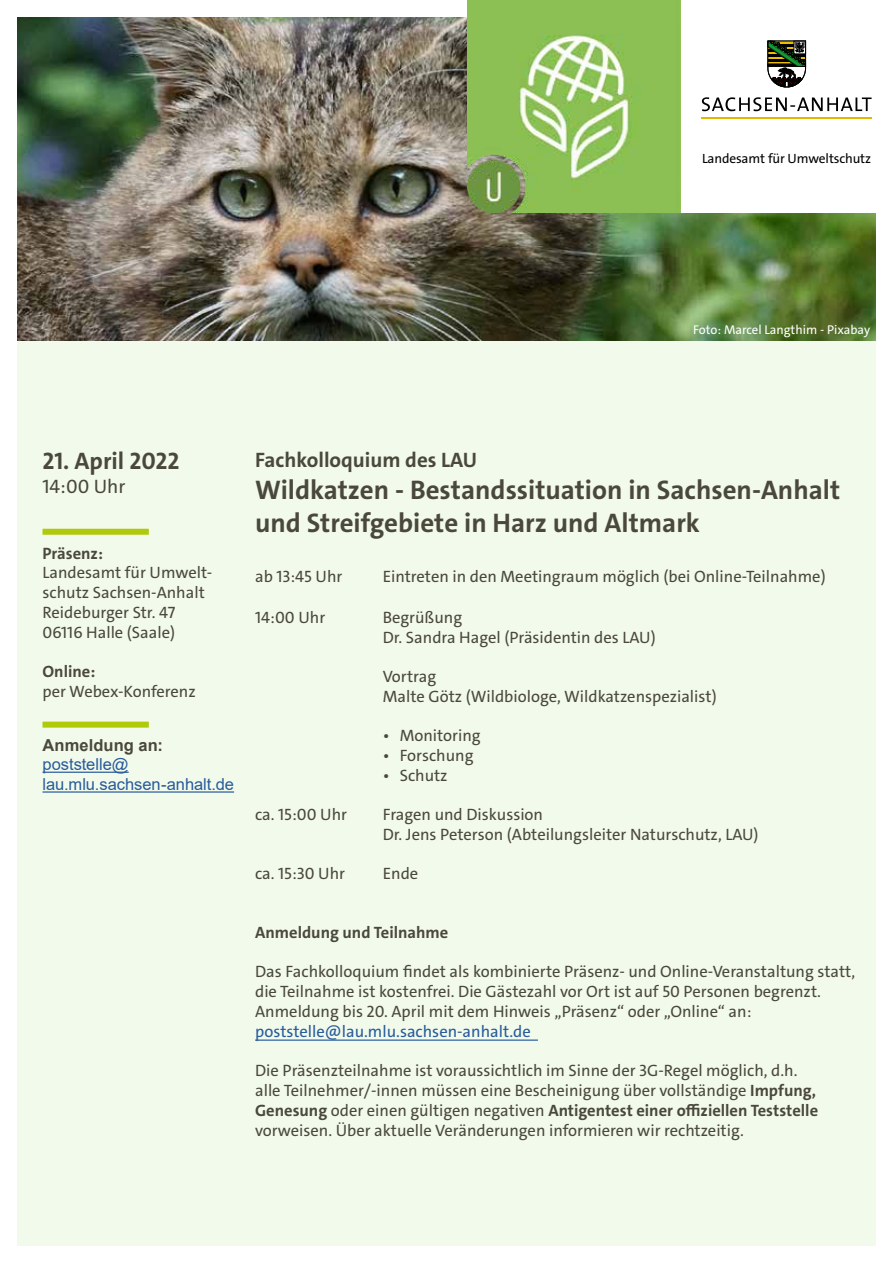
<style>
.page{position:relative;width:893px;height:1263px;background:#fff}
.page>*{position:absolute;margin:0;border:0;box-sizing:border-box;transform-origin:0 0}
.Überschrift_1{font:700 27px/32.4px "The Sans C4 s";color:#49483b}
.Datum{font:700 24px "The Sans C4 s";color:#49483b}
.Überschrift_1-2{font:700 21px "The Sans C4 s";color:#49483b}
.Uhrzeit{font:19.5px "The Sans C4 s";color:#49483b}
.Fließtext{font:16.5px/19.8px "The Sans C4 s";color:#49483b}
.Überschrift_2___Rubr{font:16.5px/19.8px "Arial";letter-spacing:-.005em;color:#275b9b}
.Fließtext-2{font:700 16.5px "The Sans C4 s";color:#49483b}
.Überschrift_2___Rubr-2{font:700 16.5px "Arial";letter-spacing:.005em;color:#49483b}
.t1{font:13.5px "The Sans";letter-spacing:-.01em;color:#000}
.t2{font:12.75px "The Sans C4 s";color:#fff}
.s1{font-weight:700}
.s2{color:#275b9b}
</style>
<div class="page">
<div style="left:17px;top:17px;width:859px;height:1229px;background:#f2faeb"></div>
<img style="left:17px;top:17px;width:859px;height:323px">
<div style="left:680px;top:0;width:213px;height:213px;background:#fff"></div>
<svg style="left:702px;top:97px;width:170px;height:14px"></svg>
<svg style="left:767px;top:41px;width:39px;height:46px"></svg>
<hr style="left:702px;top:118px;width:170px;height:1px;background:#e1b900">
<img style="left:468px;top:0;width:212px;height:213px">
<div style="left:43px;top:529px;width:106px;height:6px;background:#afca0b"></div>
<div style="left:43px;top:722px;width:106px;height:6px;background:#afca0b"></div>
<hr style="left:43px;top:772px;width:86px;height:1px;background:#275b9b">
<hr style="left:43px;top:791px;width:191px;height:2px;background:#275b9b">
<hr style="left:255px;top:1039px;width:283px;height:2px;background:#275b9b">
<p class="t1" style="left:702px;top:147px;width:171px">Landesamt für Umweltschutz</p>
<p class="t2" style="left:693px;top:322px;width:178px">Foto: Marcel Langthim - Pixabay</p>
<p class="Datum" style="left:43px;top:445px;width:138px">21. April 2022</p>
<p class="Uhrzeit" style="left:43px;top:473px;width:84px">14:00 Uhr</p>
<p class="Fließtext" style="left:43px;top:543px;width:171px"><span class="s1">Präsenz:<br></span>Landesamt für Umwelt&shy;schutz Sachsen-Anhalt</p>
<p class="Fließtext" style="left:43px;top:603px;width:134px">Reideburger Str. 47</p>
<p class="Fließtext" style="left:43px;top:622px;width:134px">06116 Halle (Saale)</p>
<p class="Fließtext-2" style="left:43px;top:661px;width:54px">Online:</p>
<p class="Fließtext" style="left:43px;top:682px;width:155px">per Webex-Konferenz</p>
<p class="Überschrift_2___Rubr-2" style="left:43px;top:733px;width:122px">Anmeldung an:</p>
<p class="Überschrift_2___Rubr" style="left:43px;top:755px;width:193px">poststelle@ lau.mlu.sachsen-anhalt.de</p>
<p class="Überschrift_1-2" style="left:255px;top:446px;width:224px">Fachkolloquium des LAU</p>
<p class="Überschrift_1" style="left:255px;top:474px;width:587px">Wildkatzen - Bestandssituation in Sachsen-Anhalt und Streifgebiete in Harz und Altmark</p>
<p class="Fließtext" style="left:255px;top:567px;width:89px">ab 13:45 Uhr</p>
<p class="Fließtext" style="left:383px;top:567px;width:444px">Eintreten in den Meetingraum möglich (bei Online-Teilnahme)</p>
<p class="Fließtext" style="left:255px;top:608px;width:72px">14:00 Uhr</p>
<p class="Fließtext" style="left:383px;top:608px;width:274px">Begrüßung<br>Dr. Sandra Hagel (Präsidentin des LAU)</p>
<p class="Fließtext" style="left:383px;top:667px;width:335px">Vortrag<br>Malte Götz (Wildbiologe, Wildkatzenspezialist)</p>
<p class="Fließtext" style="left:383px;top:726px;width:100px">• Monitoring</p>
<p class="Fließtext" style="left:383px;top:745px;width:92px">• Forschung</p>
<p class="Fließtext" style="left:383px;top:765px;width:66px">• Schutz</p>
<p class="Fließtext" style="left:255px;top:805px;width:93px">ca. 15:00 Uhr</p>
<p class="Fließtext" style="left:383px;top:805px;width:377px">Fragen und Diskussion<br>Dr. Jens Peterson (Abteilungsleiter Naturschutz, LAU)</p>
<p class="Fließtext" style="left:255px;top:864px;width:91px">ca. 15:30 Uhr</p>
<p class="Fließtext" style="left:383px;top:864px;width:37px">Ende</p>
<p class="Fließtext-2" style="left:255px;top:922px;width:195px">Anmeldung und Teilnahme</p>
<p class="Fließtext" style="left:255px;top:962px;width:602px">Das Fachkolloquium findet als kombinierte Präsenz- und Online-Veranstaltung statt, die Teilnahme ist kostenfrei. Die Gästezahl vor Ort ist auf 50 Personen begrenzt.<br>Anmeldung bis 20. April mit dem Hinweis „Präsenz“ oder „Online“ an: <span class="s2">poststelle@lau.mlu.sachsen-anhalt.de</span></p>
<p class="Fließtext" style="left:255px;top:1061px;width:564px">Die Präsenzteilnahme ist voraussichtlich im Sinne der 3G-Regel möglich, d.h. alle Teilnehmer/-innen müssen eine Bescheinigung über vollständige <span class="s1">Impfung, Genesung</span> oder einen gültigen negativen <span class="s1">Antigentest einer offiziellen Teststelle </span>vorweisen. Über aktuelle Veränderungen informieren wir rechtzeitig.</p>
</div>
